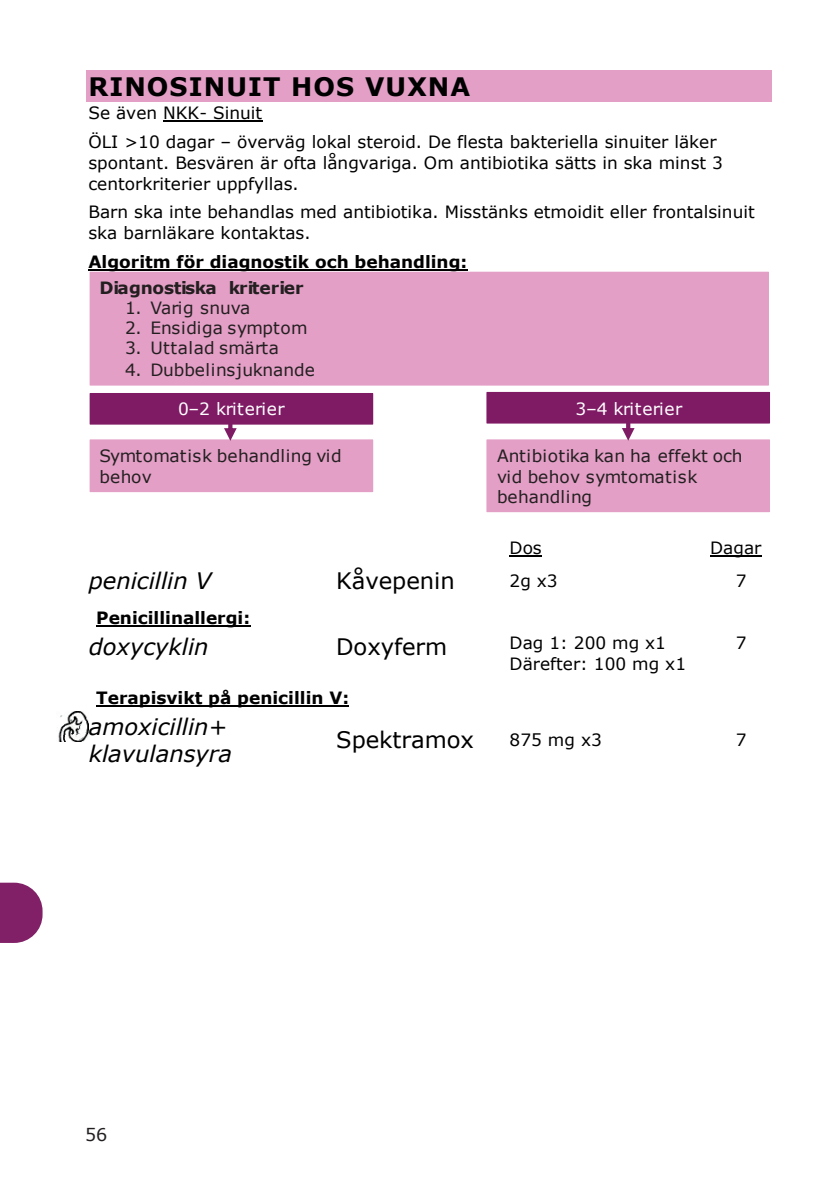
<style>
.page{position:relative;width:830px;height:1184px;background:#fff}
.page>*{position:absolute;margin:0;border:0;box-sizing:border-box;transform-origin:0 0}
.t1{font:700 25.5px "Verdana";letter-spacing:.04em;color:#000001}
.t2{font:italic 22.75px/27.5px "Verdana";letter-spacing:-.005em;color:#000001}
.t3{font:22.75px "Verdana";letter-spacing:-.005em;color:#000001}
.t4{font:17.5px "Verdana";color:#231f20}
.t5{font:17px/20.8px "Verdana";color:#000001}
.t6{font:17px/20px "Verdana";letter-spacing:.015em;color:#231f20}
.t7{font:700 17px "Verdana";color:#000001}
.t8{font:17px "Verdana";letter-spacing:.025em;color:#fff}
.t9{font:700 17px "Verdana";letter-spacing:-.02em;color:#231f20}
.t10{font:17px "Verdana";letter-spacing:-.01em;color:#231f20}
</style>
<div class="page">
<div style="left:86px;top:71px;width:685px;height:31px;background:#e39fc6"></div>
<hr style="left:163px;top:121px;width:99px;height:1px;background:#000001">
<hr style="left:88px;top:269px;width:379px;height:2px;background:#000001">
<hr style="left:509px;top:555px;width:32px;height:1px;background:#000001">
<hr style="left:709px;top:555px;width:52px;height:1px;background:#000001">
<hr style="left:96px;top:625px;width:154px;height:1px;background:#000001">
<hr style="left:96px;top:704px;width:253px;height:2px;background:#000001">
<div style="left:90px;top:272px;width:678px;height:113px;background:#e39fc6"></div>
<div style="left:90px;top:393px;width:282px;height:31px;background:#7f1b65"></div>
<div style="left:486px;top:392px;width:283px;height:31px;background:#7f1b65"></div>
<div style="left:486px;top:440px;width:283px;height:71px;background:#e39fc6"></div>
<div style="left:486px;top:439px;width:283px;height:73px;border:1px solid #e39fc6"></div>
<div style="left:90px;top:440px;width:282px;height:51px;background:#e39fc6"></div>
<div style="left:90px;top:439px;width:283px;height:53px;border:1px solid #e39fc6"></div>
<svg style="left:224px;top:424px;width:12px;height:17px"></svg>
<svg style="left:621px;top:423px;width:13px;height:18px"></svg>
<img style="left:58px;top:712px;width:30px;height:30px">
<svg style="left:0;top:882px;width:43px;height:61px;background:#94427e"></svg>
<h1 class="t1" style="left:88px;top:69px;width:383px">RINOSINUIT HOS VUXNA</h1>
<p class="t5" style="left:88px;top:99px;width:629px;line-height:28.8px">Se även NKK- Sinuit<br>ÖLI &gt;10 dagar – överväg lokal steroid. De flesta bakteriella sinuiter läker</p>
<p class="t5" style="left:88px;top:152px;width:635px">spontant. Besvären är ofta långvariga. Om antibiotika sätts in ska minst 3 centorkriterier uppfyllas.</p>
<p class="t5" style="left:88px;top:202px;width:667px">Barn ska inte behandlas med antibiotika. Misstänks etmoidit eller frontalsinuit ska barnläkare kontaktas.</p>
<p class="t7" style="left:88px;top:250px;width:380px">Algoritm för diagnostik och behandling:</p>
<p class="t9" style="left:100px;top:276px;width:205px">Diagnostiska kriterier</p>
<p class="t10" style="left:125px;top:296px;width:127px">1. Varig snuva</p>
<p class="t6" style="left:125px;top:318px;width:184px">2. Ensidiga symptom</p>
<p class="t6" style="left:125px;top:338px;width:155px">3. Uttalad smärta</p>
<p class="t6" style="left:125px;top:359px;width:191px">4. Dubbelinsjuknande</p>
<p class="t8" style="left:178px;top:397px;width:108px">0–2 kriterier</p>
<p class="t8" style="left:575px;top:397px;width:108px">3–4 kriterier</p>
<p class="t6" style="left:497px;top:446px;width:247px">Antibiotika kan ha effekt och vid behov symtomatisk behandling</p>
<p class="t6" style="left:100px;top:446px;width:243px">Symtomatisk behandling vid behov</p>
<p class="t5" style="left:509px;top:537px;width:34px">Dos</p>
<p class="t5" style="left:709px;top:537px;width:53px">Dagar</p>
<h2 class="t2" style="left:89px;top:566px;width:124px">penicillin V</h2>
<h2 class="t3" style="left:336px;top:565px;width:120px">Kåvepenin</h2>
<p class="t5" style="left:509px;top:570px;width:50px">2g x3</p>
<p class="t5" style="left:735px;top:570px;width:12px">7</p>
<p class="t7" style="left:96px;top:606px;width:155px">Penicillinallergi:</p>
<h2 class="t2" style="left:89px;top:632px;width:121px">doxycyklin</h2>
<h2 class="t3" style="left:336px;top:631px;width:113px">Doxyferm</h2>
<p class="t5" style="left:509px;top:632px;width:178px">Dag 1: 200 mg x1<br>Därefter: 100 mg x1</p>
<p class="t5" style="left:735px;top:632px;width:12px">7</p>
<p class="t7" style="left:96px;top:685px;width:254px">Terapisvikt på penicillin V:</p>
<h2 class="t2" style="left:89px;top:712px;width:145px">amoxicillin+ klavulansyra</h2>
<h2 class="t3" style="left:336px;top:724px;width:139px">Spektramox</h2>
<p class="t5" style="left:509px;top:729px;width:94px">875 mg x3</p>
<p class="t5" style="left:735px;top:729px;width:12px">7</p>
<p class="t4" style="left:85px;top:1123px;width:24px">56</p>
</div>
